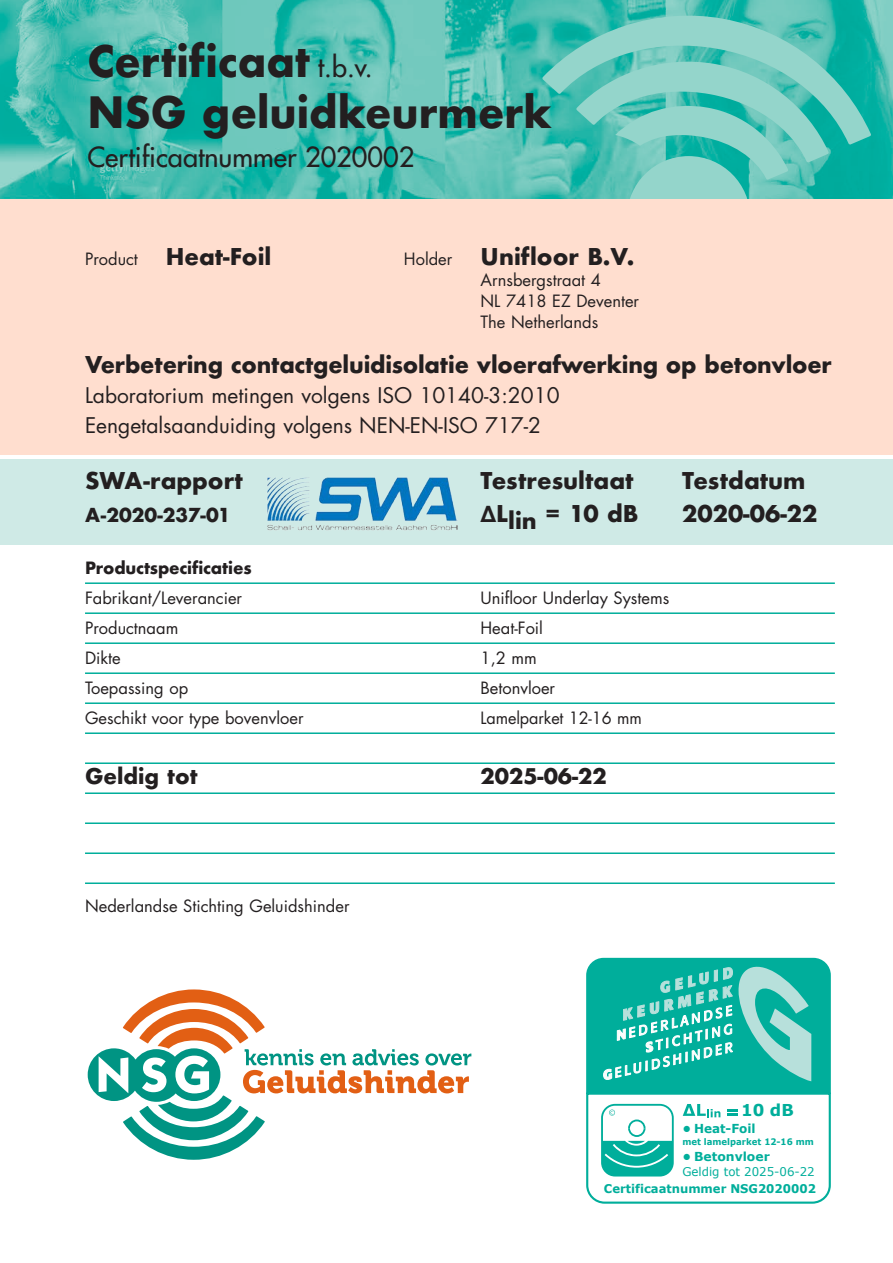
<style>
.page{position:relative;width:893px;height:1263px;background:#fff}
.page>*{position:absolute;margin:0;border:0;box-sizing:border-box;transform-origin:0 0}
.bodykop{font:700 42px "Futura";color:#231f20}
.bodykop-2{font:27px "Futura";color:#231f20}
.bodykop-3{font:700 22.5px "Futura";color:#231f20}
.bodykop-4{font:21px "Futura";color:#231f20}
.bodykop-5{font:700 21px "Futura";color:#231f20}
.bodykop-6{font:700 18.75px "Futura";color:#231f20}
.bodykop-7{font:16.5px "Futura";color:#231f20}
.bodykop-8{font:700 16.5px "Futura";letter-spacing:-.01em;color:#231f20}
.t1{font:700 16.35px "Verdana";color:#00ae9b}
.t2{font:700 12.3px "Verdana";color:#00ae9b}
.t3{font:700 12px "Verdana";color:#00ae9b}
.t4{font:12px "Verdana";color:#00ae9b}
.t5{font:700 9px "Verdana";color:#00ae9b;scale:.95 1}
.s1{font-weight:400;font-size:27px}
.s2{font-weight:400;font-size:16.5px}
.s3{font-family:"Arial"}
</style>
<div class="page">
<img style="left:0;top:0;width:893px;height:200px">
<svg style="left:88px;top:989px;width:383px;height:171px"></svg>
<svg style="left:542px;top:7px;width:329px;height:138px;background:#54c2b6"></svg>
<svg style="left:576px;top:55px;width:253px;height:125px;background:#69c8bc"></svg>
<div style="left:627px;top:156px;width:123px;height:123px;background:#94d5cb;border-radius:50%"></div>
<div style="left:0;top:200px;width:893px;height:255px;background:#ffdecf"></div>
<div style="left:0;top:459px;width:893px;height:85px;background:#cfeae6"></div>
<hr style="left:85px;top:582px;width:750px;height:2px;background:#00ae9b">
<hr style="left:85px;top:612px;width:750px;height:2px;background:#00ae9b">
<hr style="left:85px;top:642px;width:750px;height:2px;background:#00ae9b">
<hr style="left:85px;top:672px;width:750px;height:2px;background:#00ae9b">
<hr style="left:85px;top:702px;width:750px;height:2px;background:#00ae9b">
<hr style="left:85px;top:732px;width:750px;height:2px;background:#00ae9b">
<hr style="left:85px;top:762px;width:750px;height:2px;background:#00ae9b">
<hr style="left:85px;top:792px;width:750px;height:2px;background:#00ae9b">
<hr style="left:85px;top:822px;width:750px;height:2px;background:#00ae9b">
<hr style="left:85px;top:852px;width:750px;height:2px;background:#00ae9b">
<hr style="left:85px;top:882px;width:750px;height:2px;background:#00ae9b">
<svg style="left:586px;top:958px;width:245px;height:246px"></svg>
<img style="left:267px;top:477px;width:191px;height:53px">
<p class="bodykop" style="left:87px;top:31px;width:287px">Certificaat <span class="s1">t.b.v.</span></p>
<p class="bodykop" style="left:87px;top:82px;width:466px">NSG geluidkeurmerk</p>
<p class="bodykop-2" style="left:87px;top:141px;width:328px">Certificaatnummer 2020002</p>
<p class="bodykop-3" style="left:85px;top:241px;width:188px"><span class="s2">Product</span> Heat-Foil</p>
<p class="bodykop-3" style="left:404px;top:241px;width:232px"><span class="s2">Holder</span> Unifloor B.V.</p>
<p class="bodykop-7" style="left:480px;top:270px;width:122px">Arnsbergstraat 4</p>
<p class="bodykop-7" style="left:480px;top:291px;width:160px">NL 7418 EZ Deventer</p>
<p class="bodykop-7" style="left:480px;top:312px;width:119px">The Netherlands</p>
<p class="bodykop-3" style="left:85px;top:349px;width:748px">Verbetering contactgeluidisolatie vloerafwerking op betonvloer</p>
<p class="bodykop-4" style="left:85px;top:382px;width:476px">Laboratorium metingen volgens ISO 10140-3:2010</p>
<p class="bodykop-4" style="left:85px;top:412px;width:458px">Eengetalsaanduiding volgens NEN-EN-ISO 717-2</p>
<p class="bodykop-3" style="left:85px;top:464px;width:159px">SWA-rapport</p>
<p class="bodykop-3" style="left:480px;top:464px;width:155px">Testresultaat</p>
<p class="bodykop-3" style="left:682px;top:464px;width:125px">Testdatum</p>
<p class="bodykop-6" style="left:85px;top:501px;width:147px">A-2020-237-01</p>
<p class="bodykop-3" style="left:480px;top:497px;width:159px"><span class="s3">Δ</span>Llin = 10 dB</p>
<p class="bodykop-3" style="left:682px;top:497px;width:137px">2020-06-22</p>
<p class="bodykop-8" style="left:85px;top:556px;width:168px">Productspecificaties</p>
<p class="bodykop-7" style="left:85px;top:588px;width:159px">Fabrikant/Leverancier</p>
<p class="bodykop-7" style="left:480px;top:588px;width:190px">Unifloor Underlay Systems</p>
<p class="bodykop-7" style="left:85px;top:618px;width:95px">Productnaam</p>
<p class="bodykop-7" style="left:480px;top:618px;width:64px">Heat-Foil</p>
<p class="bodykop-7" style="left:85px;top:648px;width:37px">Dikte</p>
<p class="bodykop-7" style="left:480px;top:648px;width:58px">1,2 mm</p>
<p class="bodykop-7" style="left:85px;top:678px;width:105px">Toepassing op</p>
<p class="bodykop-7" style="left:480px;top:678px;width:76px">Betonvloer</p>
<p class="bodykop-7" style="left:85px;top:708px;width:220px">Geschikt voor type bovenvloer</p>
<p class="bodykop-7" style="left:480px;top:708px;width:163px">Lamelparket 12-16 mm</p>
<p class="bodykop-5" style="left:85px;top:761px;width:114px">Geldig tot</p>
<p class="bodykop-5" style="left:480px;top:761px;width:128px">2025-06-22</p>
<p class="bodykop-7" style="left:85px;top:895px;width:266px">Nederlandse Stichting Geluidshinder</p>
<p class="t1" style="left:741px;top:1099px;width:54px">10 dB</p>
<p class="t2" style="left:682px;top:1120px;width:75px">• Heat-Foil</p>
<p class="t5" style="left:682px;top:1136px;width:140px">met lamelparket 12-16 mm</p>
<p class="t2" style="left:682px;top:1148px;width:89px">• Betonvloer</p>
<p class="t4" style="left:682px;top:1164px;width:134px">Geldig tot 2025-06-22</p>
<p class="t3" style="left:604px;top:1181px;width:214px">Certificaatnummer NSG2020002</p>
</div>
